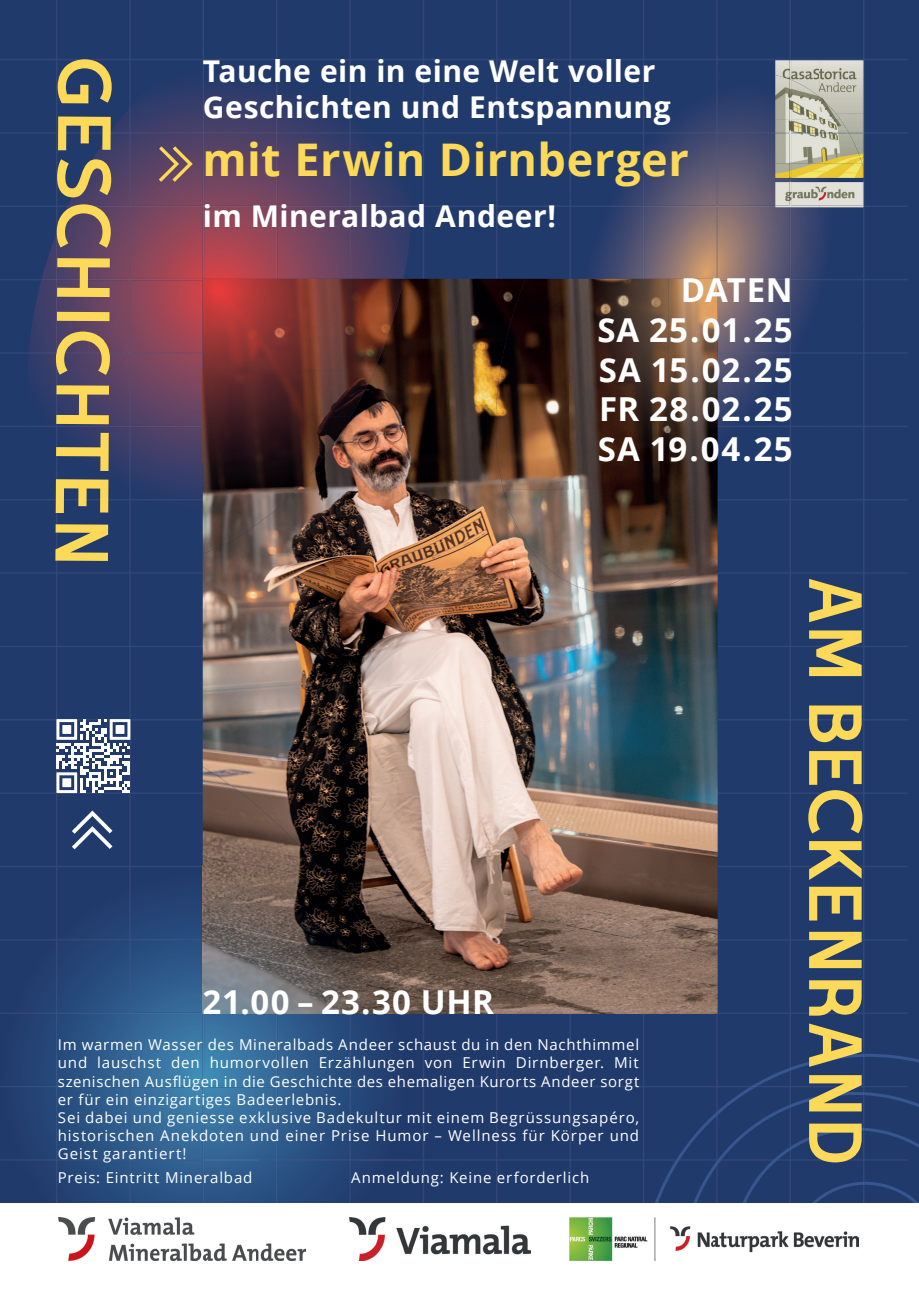
<style>
.page{position:relative;width:919px;height:1289px;background:#fff}
.page>*{position:absolute;margin:0;border:0;box-sizing:border-box;transform-origin:0 0}
.t1{font:75px "Monda";letter-spacing:.09em;color:#fdd959}
.t2{font:700 45px "Open Sans";letter-spacing:.01em;color:#fdd959}
.t3{font:700 33px/39.6px "Open Sans";letter-spacing:.025em;color:#fff;text-align:justify}
.t4{font:700 30px/36px "Open Sans";letter-spacing:.015em;color:#fff}
.t5{font:15px/18px "Open Sans";letter-spacing:.055em;color:#fff}
</style>
<div class="page">
<div style="left:0;top:0;width:907px;height:1203px;background:#213a6c"></div>
<img style="left:203px;top:279px;width:514px;height:734px">
<img style="left:122px;top:20px;width:290px;height:296px">
<img style="left:74px;top:115px;width:49px;height:442px">
<div style="left:27px;top:190px;width:48px;height:337px;background:#213a6c"></div>
<img style="left:122px;top:315px;width:81px;height:247px">
<div style="left:179px;top:20px;width:190px;height:55px;background:#213a6c"></div>
<img style="left:124px;top:74px;width:97px;height:485px">
<img style="left:267px;top:74px;width:97px;height:205px">
<img style="left:76px;top:132px;width:49px;height:148px">
<img style="left:220px;top:132px;width:49px;height:75px">
<img style="left:363px;top:132px;width:48px;height:75px">
<img style="left:29px;top:205px;width:48px;height:299px">
<img style="left:76px;top:352px;width:49px;height:148px">
<img style="left:203px;top:279px;width:200px;height:91px">
<img style="left:203px;top:370px;width:100px;height:183px">
<img style="left:303px;top:370px;width:71px;height:46px">
<img style="left:303px;top:416px;width:48px;height:66px">
<img style="left:624px;top:72px;width:151px;height:60px">
<div style="left:575px;top:130px;width:38px;height:63px;background:#213a6c"></div>
<img style="left:871px;top:171px;width:3px;height:260px">
<div style="left:525px;top:186px;width:51px;height:93px;background:#213a6c"></div>
<div style="left:769px;top:452px;width:56px;height:106px;background:#213a6c"></div>
<img style="left:613px;top:77px;width:156px;height:213px">
<img style="left:768px;top:132px;width:103px;height:320px">
<img style="left:562px;top:193px;width:52px;height:86px">
<img style="left:717px;top:290px;width:52px;height:268px">
<img style="left:768px;top:451px;width:23px;height:49px">
<img style="left:498px;top:279px;width:170px;height:105px">
<img style="left:668px;top:279px;width:49px;height:263px">
<img style="left:493px;top:384px;width:175px;height:105px">
<img style="left:503px;top:489px;width:165px;height:53px">
<img style="left:525px;top:542px;width:192px;height:52px">
<img style="left:0;top:728px;width:209px;height:475px">
<img style="left:208px;top:1013px;width:260px;height:190px">
<img style="left:51px;top:729px;width:155px;height:474px">
<img style="left:0;top:792px;width:52px;height:295px">
<img style="left:205px;top:1013px;width:239px;height:85px">
<img style="left:256px;top:1097px;width:104px;height:106px">
<div style="left:411px;top:1097px;width:52px;height:106px;background:#213a6c"></div>
<img style="left:3px;top:1159px;width:49px;height:1px">
<img style="left:205px;top:1159px;width:52px;height:1px">
<img style="left:359px;top:1159px;width:53px;height:1px">
<img style="left:203px;top:766px;width:106px;height:247px">
<img style="left:308px;top:855px;width:53px;height:158px">
<img style="left:361px;top:922px;width:53px;height:91px">
<svg style="left:654px;top:1053px;width:264px;height:150px;background:#233c6e"></svg>
<svg style="left:159px;top:146px;width:34px;height:36px"></svg>
<svg style="left:72px;top:810px;width:40px;height:39px"></svg>
<img style="left:59px;top:1217px;width:247px;height:43px">
<img style="left:350px;top:1217px;width:180px;height:43px">
<img style="left:840px;top:114px;width:8px;height:5px">
<img style="left:775px;top:60px;width:44px;height:15px">
<img style="left:819px;top:60px;width:44px;height:54px">
<img style="left:848px;top:114px;width:15px;height:52px">
<img style="left:775px;top:75px;width:44px;height:47px">
<img style="left:818px;top:96px;width:22px;height:23px">
<img style="left:818px;top:119px;width:44px;height:47px">
<img style="left:789px;top:79px;width:2px;height:43px">
<img style="left:775px;top:122px;width:44px;height:85px">
<img style="left:819px;top:132px;width:30px;height:2px">
<img style="left:819px;top:166px;width:44px;height:41px">
<img style="left:569px;top:1217px;width:289px;height:43px">
<svg style="left:56px;top:719px;width:74px;height:74px"></svg>
<h1 class="t1" style="left:117px;top:58px;width:506px;rotate:90deg">GESCH CI HTEN</h1>
<h3 class="t4" style="left:203px;top:53px;width:469px">Tauche ein in eine Welt voller<br>Geschichten und Entspannung</h3>
<h2 class="t2" style="left:203px;top:128px;width:488px">mit Erwin Dirnberger</h2>
<h3 class="t4" style="left:203px;top:197px;width:354px">im Mineralbad Andeer!</h3>
<h3 class="t3" style="left:597px;top:270px;width:197px;text-indent:83px">DATEN SA 25 . 01 . 25<br>SA 15 . 02 . 25<br>FR 28 . 02 . 25<br>SA 19 . 04 . 25</h3>
<h3 class="t3" style="left:202px;top:981px;width:293px">21.00 – 23.30 UHR</h3>
<p class="t5" style="left:58px;top:1035px;width:583px">Im warmen Wasser des Mineralbads Andeer schaust du in den Nachthimmel und lauschst den humorvollen Erzählungen von Erwin Dirnberger. Mit szenischen Ausflügen in die Geschichte des ehemaligen Kurorts Andeer sorgt er für ein einzigartiges Badeerlebnis.<br>Sei dabei und geniesse exklusive Badekultur mit einem Begrüssungsapéro, historischen Anekdoten und einer Prise Humor – Wellness für Körper und Geist garantiert!</p>
<p class="t5" style="left:58px;top:1167px;width:196px">Preis: Eintritt Mineralbad</p>
<p class="t5" style="left:351px;top:1167px;width:239px">Anmeldung: Keine erforderlich</p>
<h1 class="t1" style="left:869px;top:579px;width:586px;rotate:90deg">AM BECKENRAND</h1>
</div>
